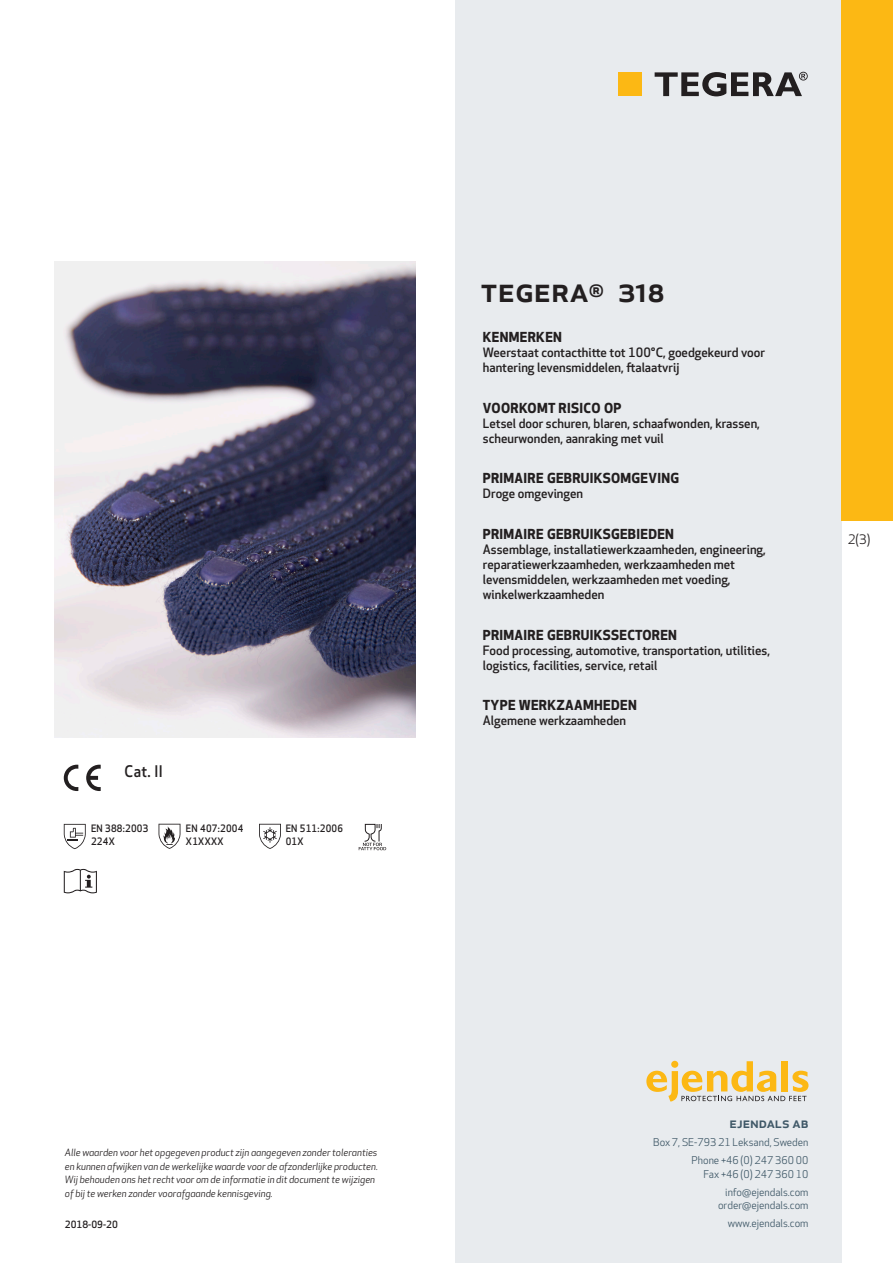
<style>
.page{position:relative;width:893px;height:1263px;background:#fff}
.page>*{position:absolute;margin:0;border:0;box-sizing:border-box;transform-origin:0 0}
.prodname{font:500 34.5px "Apex New";color:#231f20}
.Artikel{font:500 15.6px "Apex New";color:#231f20;scale:.95 1}
.t1{font:500 15px "Apex New";color:#405968}
.Funktion_body{font:700 13.5px "Apex New";letter-spacing:.025em;color:#231f20}
.t2{font:12.75px "Apex New";color:#231f20}
.Funktion_body-2{font:500 12.6px/15px "Apex New";color:#231f20}
.t3{font:10.5px/18px "Apex New";color:#405968;text-align:right}
.Artikel-2{font:500 10.05px/13.2px "Apex New";letter-spacing:.025em;color:#231f20;scale:.95 1}
.t4{font:italic 9.75px/13.5px "Apex New";color:#231f20}
.Sidfot_datum{font:500 9.75px "Apex New";color:#231f20}
</style>
<div class="page">
<div style="left:455px;top:0;width:387px;height:1263px;background:#e8ebee"></div>
<svg style="left:646px;top:1061px;width:162px;height:40px"></svg>
<div style="left:842px;top:0;width:51px;height:520px;background:#fcb814"></div>
<div style="left:618px;top:72px;width:24px;height:24px;background:#fcb814"></div>
<svg style="left:655px;top:72px;width:153px;height:24px"></svg>
<svg style="left:86px;top:765px;width:15px;height:26px"></svg>
<svg style="left:64px;top:765px;width:14px;height:26px"></svg>
<svg style="left:64px;top:824px;width:22px;height:25px"></svg>
<svg style="left:159px;top:824px;width:21px;height:25px"></svg>
<svg style="left:259px;top:824px;width:22px;height:25px"></svg>
<svg style="left:359px;top:824px;width:27px;height:26px"></svg>
<svg style="left:64px;top:869px;width:33px;height:24px"></svg>
<img style="left:54px;top:261px;width:361px;height:477px">
<p class="Artikel" style="left:125px;top:761px;width:42px">Cat. II</p>
<p class="Artikel-2" style="left:91px;top:821px;width:62px">EN 388:2003<br>224X</p>
<p class="Artikel-2" style="left:186px;top:821px;width:62px">EN 407:2004<br>X1XXXX</p>
<p class="Artikel-2" style="left:286px;top:821px;width:62px">EN 511:2006<br>01X</p>
<p class="prodname" style="left:480px;top:266px;width:186px">TEGERA<sup>®</sup> 318</p>
<p class="Funktion_body" style="left:483px;top:327px;width:81px">KENMERKEN</p>
<p class="Funktion_body-2" style="left:483px;top:345px;width:284px">Weerstaat contacthitte tot 100°C, goedgekeurd voor hantering levensmiddelen, ftalaatvrij</p>
<p class="Funktion_body" style="left:483px;top:398px;width:140px">VOORKOMT RISICO OP</p>
<p class="Funktion_body-2" style="left:483px;top:415px;width:279px">Letsel door schuren, blaren, schaafwonden, krassen, scheurwonden, aanraking met vuil</p>
<p class="Funktion_body" style="left:483px;top:468px;width:198px">PRIMAIRE GEBRUIKSOMGEVING</p>
<p class="Funktion_body-2" style="left:483px;top:486px;width:102px">Droge omgevingen</p>
<p class="Funktion_body" style="left:483px;top:524px;width:193px">PRIMAIRE GEBRUIKSGEBIEDEN</p>
<p class="Funktion_body-2" style="left:483px;top:541px;width:285px">Assemblage, installatiewerkzaamheden, engineering, reparatiewerkzaamheden, werkzaamheden met levensmiddelen, werkzaamheden met voeding, winkelwerkzaamheden</p>
<p class="Funktion_body" style="left:483px;top:625px;width:196px">PRIMAIRE GEBRUIKSSECTOREN</p>
<p class="Funktion_body-2" style="left:483px;top:642px;width:289px">Food processing, automotive, transportation, utilities, logistics, facilities, service, retail</p>
<p class="Funktion_body" style="left:483px;top:695px;width:155px">TYPE WERKZAAMHEDEN</p>
<p class="Funktion_body-2" style="left:483px;top:713px;width:145px">Algemene werkzaamheden</p>
<p class="t2" style="left:848px;top:531px;width:24px">2(3)</p>
<p class="t4" style="left:65px;top:1146px;width:315px">Alle waarden voor het opgegeven product zijn aangegeven zonder toleranties en kunnen afwijken van de werkelijke waarde voor de afzonderlijke producten.<br>Wij behouden ons het recht voor om de informatie in dit document te wijzigen of bij te werken zonder voorafgaande kennisgeving.</p>
<p class="Sidfot_datum" style="left:65px;top:1218px;width:54px">2018-09-20</p>
<p class="t1" style="left:729px;top:1113px;width:80px">ejendals ab</p>
<p class="t3" style="left:653px;top:1133px;width:157px">Box 7, SE-793 21 Leksand, Sweden<br>Phone +46 (0) 247 360 00</p>
<p class="t3" style="left:703px;top:1165px;width:107px">Fax +46 (0) 247 360 10 info@ejendals.com</p>
<p class="t3" style="left:718px;top:1196px;width:92px">order@ejendals.com</p>
<p class="t3" style="left:728px;top:1215px;width:82px">www.ejendals.com</p>
</div>
